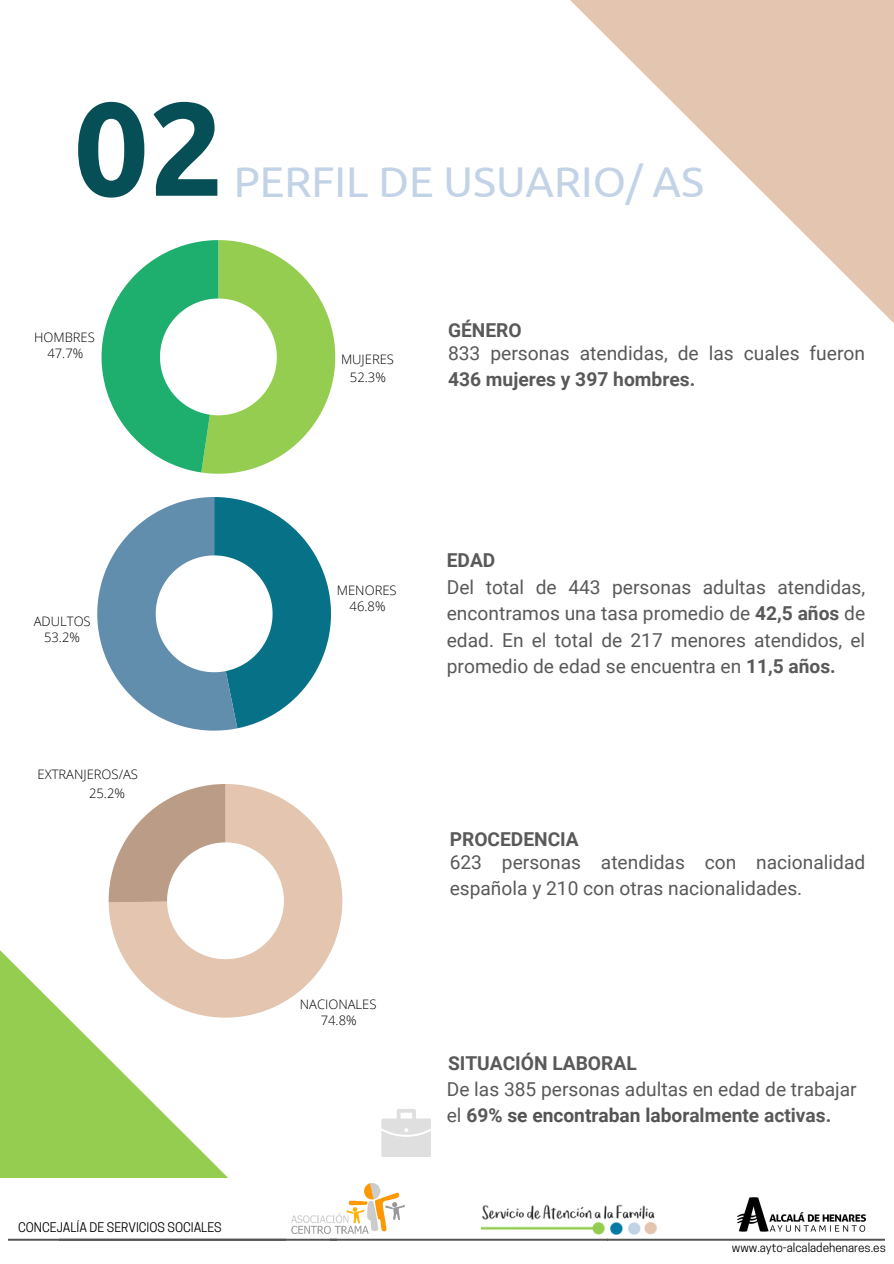
<style>
.page{position:relative;width:894px;height:1264px;background:#fff}
.page>*{position:absolute;margin:0;border:0;box-sizing:border-box;transform-origin:0 0}
.t1{font:700 132.3px "Ubuntu";color:#074f57}
.t2{font:43.05px "Ubuntu";color:#c2d3e7}
.t3{font:19.2px/26.4px "Roboto";color:#595959}
.t4{font:700 19.2px "Roboto";color:#595959}
.t5{font:300 13.05px/16.2px "Open Sans";color:#000;text-align:center}
.t6{font:12.45px "Cooper Hewitt";color:#000}
.t7{font:11.85px "Cooper Hewitt";color:#000}
.s1{font-weight:700}
.s2{font-weight:700;color:#545454}
</style>
<div class="page">
<svg style="left:570px;top:0;width:323px;height:322px"></svg>
<svg style="left:0;top:730px;width:431px;height:448px"></svg>
<img style="left:480px;top:1204px;width:177px;height:28px">
<img style="left:737px;top:1197px;width:128px;height:35px">
<img style="left:292px;top:1183px;width:112px;height:49px">
<svg style="left:9px;top:1232px;width:875px;height:9px"></svg>
<svg style="left:101px;top:240px;width:234px;height:234px"></svg>
<svg style="left:97px;top:497px;width:234px;height:233px"></svg>
<svg style="left:109px;top:784px;width:233px;height:233px;fill:#e4c5af"></svg>
<svg style="left:109px;top:784px;width:116px;height:118px"></svg>
<svg style="left:381px;top:1108px;width:50px;height:48px"></svg>
<h2 class="t1" style="left:74px;top:72px;width:152px">02</h2>
<p class="t2" style="left:234px;top:157px;width:471px">PERFIL DE USUARIO/ AS</p>
<p class="t5" style="left:34px;top:329px;width:62px">HOMBRES<br>47.7%</p>
<p class="t5" style="left:341px;top:349px;width:54px;line-height:18.1px">MUJERES<br>52.3%</p>
<h3 class="t4" style="left:448px;top:319px;width:75px">GÉNERO</h3>
<h2 class="t3" style="left:448px;top:341px;width:418px;line-height:25.8px">833 personas atendidas, de las cuales fueron<br><span class="s1">436 mujeres y 397 hombres.</span></h2>
<p class="t5" style="left:34px;top:612px;width:58px">ADULTOS<br>53.2%</p>
<p class="t5" style="left:89px;top:765px;width:50px;line-height:18.1px;text-align:left;text-indent:-52px">EXTRANJEROS/AS<br>25.2%</p>
<h3 class="t6" style="left:18px;top:1222px;width:205px">CONCEJALÍA DE SERVICIOS SOCIALES</h3>
<p class="t5" style="left:337px;top:582px;width:61px">MENORES<br>46.8%</p>
<p class="t4" style="left:446px;top:549px;width:50px">EDAD</p>
<h3 class="t3" style="left:446px;top:574px;width:420px;text-align:justify">Del total de 443 personas adultas atendidas, encontramos una tasa promedio de <span class="s1">42,5 años</span> de edad. En el total de 217 menores atendidos, el promedio de edad se encuentra en <span class="s1">11,5 años.</span></h3>
<p class="t5" style="left:300px;top:995px;width:78px">NACIONALES<br>74.8%</p>
<p class="t4" style="left:449px;top:828px;width:130px">PROCEDENCIA</p>
<h2 class="t3" style="left:449px;top:849px;width:417px">623 personas atendidas con nacionalidad española y 210 con otras nacionalidades.</h2>
<p class="t4" style="left:448px;top:1051px;width:190px">SITUACIÓN LABORAL</p>
<h4 class="t3" style="left:446px;top:1076px;width:411px;line-height:25.8px">De las 385 personas adultas en edad de trabajar el <span class="s1">69</span><span class="s2">% se encontraban labor</span><span class="s1">almente activas.</span></h4>
<h3 class="t7" style="left:731px;top:1243px;width:155px">www.ayto-alcaladehenares.es</h3>
</div>
